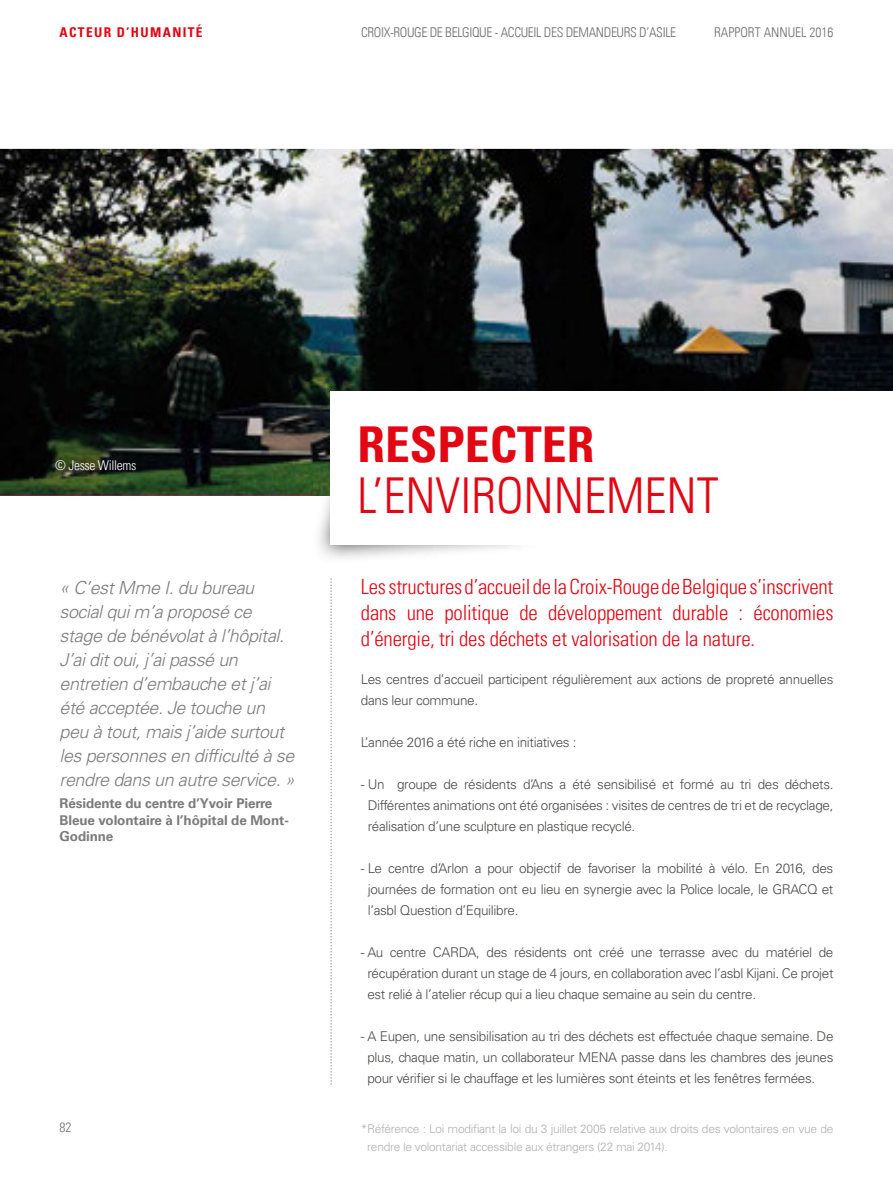
<style>
.page{position:relative;width:893px;height:1191px;background:#fff}
.page>*{position:absolute;margin:0;border:0;box-sizing:border-box;transform-origin:0 0}
.t1{font:300 condensed 49.5px "Univers LT";color:#e30613}
.t2{font:700 condensed 49.5px "Univers LT";color:#e30613}
.t3{font:300 condensed 21px/26.2px "Univers LT Std";letter-spacing:-.01em;color:#e30613;text-align:justify}
.t4{font:italic 300 18px/24px "Univers LT Std";letter-spacing:-.025em;color:#7c7b7b}
.t5{font:300 13.5px/21px "Univers LT Std";letter-spacing:-.025em;color:#4a4a49;text-align:justify}
.t6{font:700 13.5px/16.5px "Univers LT Std";letter-spacing:-.01em;color:#7c7b7b}
.t7{font:300 condensed 13.5px "Univers LT";letter-spacing:-.025em;color:#706f6f}
.t8{font:300 condensed 13.5px "Univers LT";color:#706f6f}
.t9{font:700 condensed 13.5px "Univers LT Std";letter-spacing:.1em;color:#e30613}
.t10{font:300 condensed 13.5px "Univers LT Std";letter-spacing:-.025em;color:#fff}
.t11{font:300 condensed 13.5px "Univers LT Std";color:#706f6f}
.t12{font:300 12px/18px "Univers LT Std";letter-spacing:-.025em;color:#b0b0b0}
</style>
<div class="page">
<img style="left:0;top:149px;width:893px;height:346px">
<img style="left:313px;top:454px;width:203px;height:105px">
<div style="left:330px;top:391px;width:563px;height:153px;background:#fff"></div>
<svg style="left:330px;top:578px;width:2px;height:506px"></svg>
<p class="t9" style="left:60px;top:24px;width:145px">ACTEUR D’HUMANITÉ</p>
<p class="t7" style="left:361px;top:25px;width:317px">CROIX-ROUGE DE BELGIQUE - ACCUEIL DES DEMANDEURS D’ASILE</p>
<p class="t8" style="left:714px;top:25px;width:121px">RAPPORT ANNUEL 2016</p>
<p class="t10" style="left:55px;top:457px;width:83px">© Jesse Willems</p>
<p class="t4" style="left:60px;top:575px;width:237px">« C’est Mme I. du bureau social qui m’a proposé ce stage de bénévolat à l’hôpital.<br>J’ai dit oui, j’ai passé un entretien d’embauche et j’ai été acceptée. Je touche un peu à tout, mais j’aide surtout les personnes en difficulté à se rendre dans un autre service. »</p>
<p class="t6" style="left:60px;top:795px;width:231px">Résidente du centre d’Yvoir Pierre<br>Bleue volontaire à l’hôpital de Mont-<br>Godinne</p>
<p class="t11" style="left:60px;top:1119px;width:13px">82</p>
<h1 class="t2" style="left:358px;top:414px;width:238px">RESPECTER</h1>
<h1 class="t1" style="left:358px;top:465px;width:363px">L’ENVIRONNEMENT</h1>
<h2 class="t3" style="left:361px;top:573px;width:474px">Les structures d’accueil de la Croix-Rouge de Belgique s’inscrivent dans une politique de développement durable : économies d’énergie, tri des déchets et valorisation de la nature.</h2>
<p class="t5" style="left:361px;top:669px;width:474px">Les centres d’accueil participent régulièrement aux actions de propreté annuelles dans leur commune.</p>
<p class="t5" style="left:361px;top:732px;width:217px">L’année 2016 a été riche en initiatives :</p>
<p class="t5" style="left:368px;top:774px;width:467px;text-indent:-7px">- Un groupe de résidents d’Ans a été sensibilisé et formé au tri des déchets.<br>Différentes animations ont été organisées : visites de centres de tri et de recyclage, réalisation d’une sculpture en plastique recyclé.</p>
<p class="t5" style="left:368px;top:858px;width:467px;text-indent:-7px">- Le centre d’Arlon a pour objectif de favoriser la mobilité à vélo. En 2016, des journées de formation ont eu lieu en synergie avec la Police locale, le GRACQ et l’asbl Question d’Equilibre.</p>
<p class="t5" style="left:367px;top:942px;width:468px;text-indent:-6px">- Au centre CARDA, des résidents ont créé une terrasse avec du matériel de récupération durant un stage de 4 jours, en collaboration avec l’asbl Kijani. Ce projet est relié à l’atelier récup qui a lieu chaque semaine au sein du centre.</p>
<p class="t5" style="left:367px;top:1026px;width:468px;text-indent:-6px">- A Eupen, une sensibilisation au tri des déchets est effectuée chaque semaine. De plus, chaque matin, un collaborateur MENA passe dans les chambres des jeunes pour vérifier si le chauffage et les lumières sont éteints et les fenêtres fermées.</p>
<p class="t12" style="left:367px;top:1119px;width:468px;text-indent:-6px">* Référence : Loi modifiant la loi du 3 juillet 2005 relative aux droits des volontaires en vue de rendre le volontariat accessible aux étrangers (22 mai 2014).</p>
</div>
